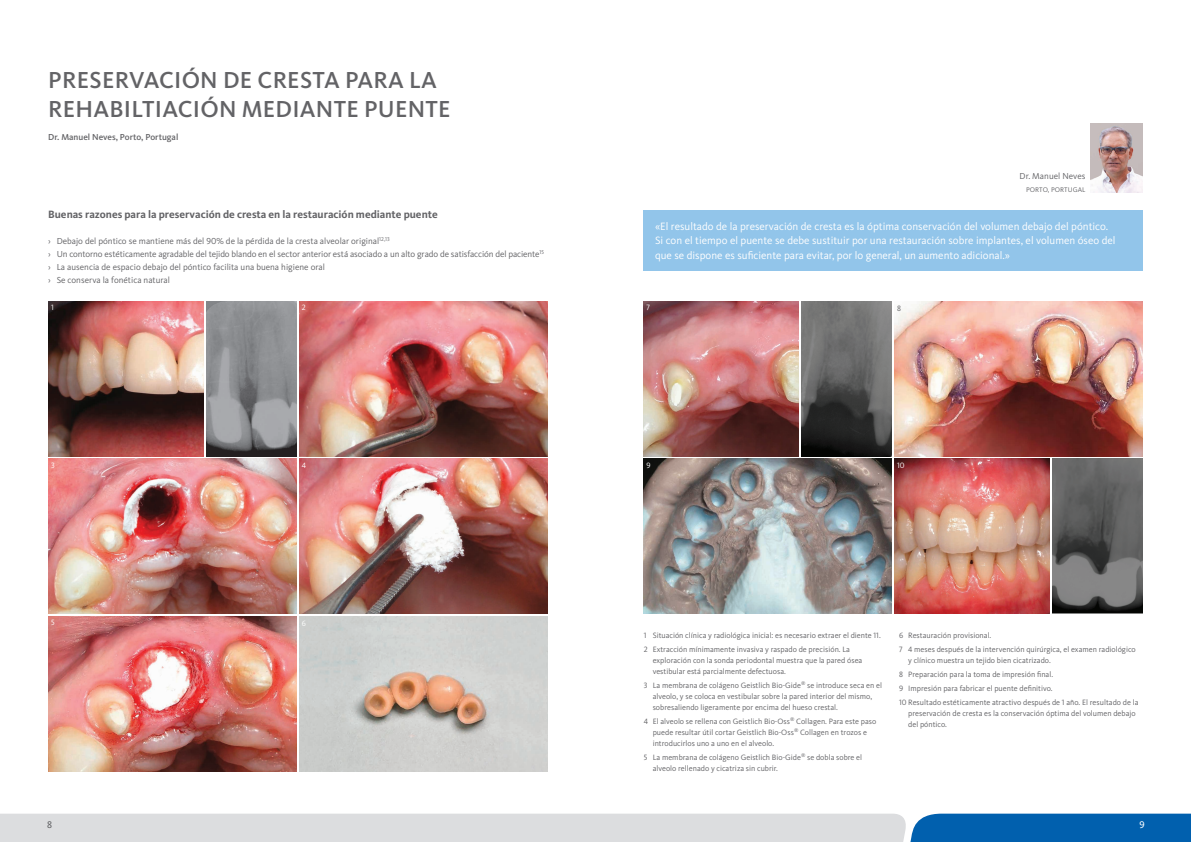
<style>
.page{position:relative;width:1191px;height:842px;background:#fff}
.page>*{position:absolute;margin:0;border:0;box-sizing:border-box;transform-origin:0 0}
.t1{font:500 24px/29px "Kievit Pro";letter-spacing:.01em;color:#636366}
.t2{font:11px/14.5px "Kievit OT";color:#fff}
.t3{font:700 11px "Kievit OT";color:#636366}
.t4{font:10px "Kievit OT";color:#636366}
.t5{font:10px "Kievit OT";color:#fff}
.t6{font:9px/13px "Kievit OT";color:#636366}
.t7{font:500 9px "Kievit Pro";color:#636366}
.t8{font:8px/11px "Kievit OT";color:#636366}
.t9{font:8px "Kievit OT";color:#fff}
.t10{font:7px "Kievit OT";letter-spacing:.01em;color:#636366}
</style>
<div class="page">
<img style="left:1052px;top:459px;width:90px;height:154px">
<img style="left:801px;top:301px;width:90px;height:155px">
<img style="left:206px;top:301px;width:90px;height:155px">
<div style="left:643px;top:210px;width:499px;height:60px;background:#92c5ea"></div>
<img style="left:48px;top:459px;width:248px;height:155px">
<img style="left:299px;top:459px;width:248px;height:155px">
<img style="left:48px;top:616px;width:248px;height:155px">
<img style="left:299px;top:616px;width:248px;height:155px">
<img style="left:48px;top:301px;width:155px;height:155px">
<img style="left:299px;top:301px;width:248px;height:155px">
<img style="left:643px;top:301px;width:155px;height:155px">
<img style="left:894px;top:301px;width:248px;height:155px">
<img style="left:643px;top:459px;width:248px;height:154px">
<img style="left:894px;top:459px;width:155px;height:154px">
<svg style="left:0;top:814px;width:1191px;height:28px;background:#a9c0d3"></svg>
<img style="left:1090px;top:124px;width:52px;height:68px">
<h1 class="t1" style="left:48px;top:65px;width:404px">PRESERVACIÓN DE CRESTA PARA LA<br>REHABILTIACIÓN MEDIANTE PUENTE</h1>
<p class="t7" style="left:48px;top:132px;width:132px">Dr. Manuel Neves, Porto, Portugal</p>
<h2 class="t3" style="left:48px;top:208px;width:391px">Buenas razones para la preservación de cresta en la restauración mediante puente</h2>
<p class="t6" style="left:48px;top:234px;width:497px">› Debajo del póntico se mantiene más del 90% de la pérdida de la cresta alveolar original<sup>12,13<br></sup>› Un contorno estéticamente agradable del tejido blando en el sector anterior está asociado a un alto grado de satisfacción del paciente<sup>15 </sup>› La ausencia de espacio debajo del póntico facilita una buena higiene oral<br>› Se conserva la fonética natural</p>
<p class="t9" style="left:51px;top:303px;width:4px">1</p>
<p class="t9" style="left:302px;top:303px;width:5px">2</p>
<p class="t9" style="left:51px;top:460px;width:5px">3</p>
<p class="t9" style="left:302px;top:460px;width:6px">4</p>
<p class="t9" style="left:51px;top:618px;width:5px">5</p>
<p class="t9" style="left:302px;top:618px;width:6px">6</p>
<p class="t6" style="left:1019px;top:170px;width:67px">Dr. Manuel Neves</p>
<p class="t10" style="left:1026px;top:185px;width:61px">PORTO, PORTUGAL</p>
<p class="t2" style="left:655px;top:219px;width:462px">«El resultado de la preservación de cresta es la óptima conservación del volumen debajo del póntico.<br>Si con el tiempo el puente se debe sustituir por una restauración sobre implantes, el volumen óseo del que se dispone es suficiente para evitar, por lo general, un aumento adicional.»</p>
<p class="t9" style="left:646px;top:303px;width:5px">7</p>
<p class="t8" style="left:897px;top:302px;width:5px">8</p>
<p class="t9" style="left:646px;top:460px;width:6px">9</p>
<p class="t9" style="left:897px;top:460px;width:9px">10</p>
<p class="t8" style="left:643px;top:629px;width:239px;line-height:13.8px">1 Situación clínica y radiológica inicial: es necesario extraer el diente 11.<br>2 Extracción mínimamente invasiva y raspado de precisión. La</p>
<p class="t8" style="left:652px;top:655px;width:211px">exploración con la sonda periodontal muestra que la pared ósea vestibular está parcialmente defectuosa.</p>
<p class="t8" style="left:652px;top:680px;width:231px;text-indent:-9px">3 La membrana de colágeno Geistlich Bio-Gide<sup>®</sup> se introduce seca en el alveolo, y se coloca en vestibular sobre la pared interior del mismo, sobresaliendo ligeramente por encima del hueso crestal.</p>
<p class="t8" style="left:652px;top:716px;width:225px;text-indent:-9px">4 El alveolo se rellena con Geistlich Bio-Oss<sup>®</sup> Collagen. Para este paso puede resultar útil cortar Geistlich Bio-Oss<sup>®</sup> Collagen en trozos e introducirlos uno a uno en el alveolo.</p>
<p class="t8" style="left:652px;top:751px;width:211px;text-indent:-9px">5 La membrana de colágeno Geistlich Bio-Gide<sup>®</sup> se dobla sobre el alveolo rellenado y cicatriza sin cubrir.</p>
<p class="t8" style="left:899px;top:629px;width:238px;line-height:13.8px">6 Restauración provisional.<br>7 4 meses después de la intervención quirúrgica, el examen radiológico</p>
<p class="t8" style="left:899px;top:654px;width:241px;line-height:13.8px;text-indent:9px">y clínico muestra un tejido bien cicatrizado.<br>8 Preparación para la toma de impresión final.<br>9 Impresión para fabricar el puente definitivo.<br>10 Resultado estéticamente atractivo después de 1 año. El resultado de la</p>
<p class="t8" style="left:908px;top:707px;width:229px">preservación de cresta es la conservación óptima del volumen debajo del póntico.</p>
<p class="t4" style="left:47px;top:819px;width:6px">8</p>
<p class="t5" style="left:1139px;top:819px;width:7px">9</p>
</div>
